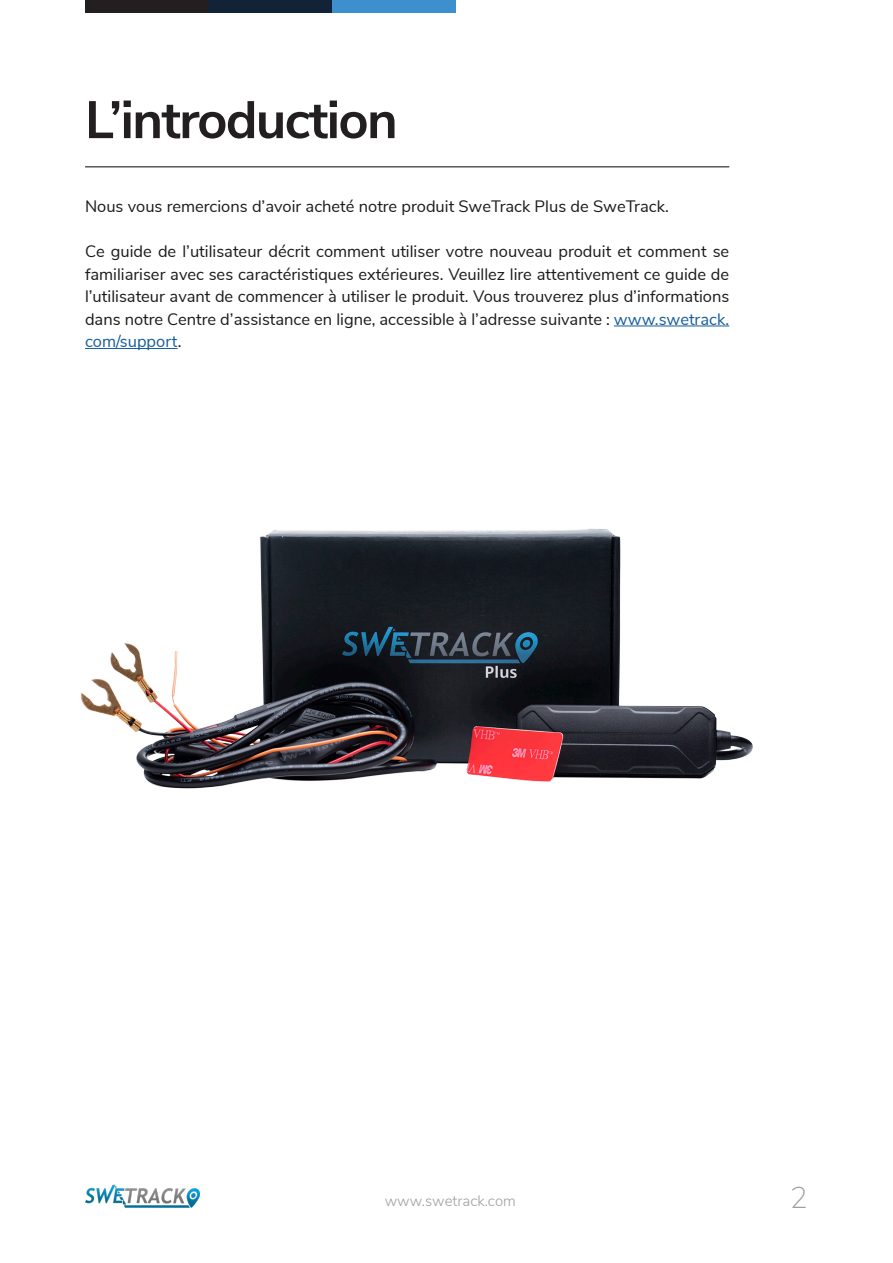
<style>
.page{position:relative;width:893px;height:1263px;background:#fff}
.page>*{position:absolute;margin:0;border:0;box-sizing:border-box;transform-origin:0 0}
.t1{font:700 52.5px "Nunito Sans";letter-spacing:-.03em;color:#231f20}
.t2{font:200 30px "Nunito Sans";color:#9d9fa2}
.t3{font:16.5px/22.5px "Nunito Sans";color:#1a1b1b;text-align:justify}
.t4{font:300 15px "Nunito Sans";color:#9d9fa2}
.s1{color:#175d9e}
</style>
<div class="page">
<div style="left:85px;top:0;width:124px;height:13px;background:#231f20"></div>
<div style="left:209px;top:0;width:123px;height:13px;background:#122237"></div>
<div style="left:332px;top:0;width:123px;height:13px;background:#3d90cd"></div>
<img style="left:85px;top:1184px;width:115px;height:24px">
<hr style="left:85px;top:166px;width:644px;height:1px;background:#231f20">
<hr style="left:614px;top:326px;width:115px;height:1px;background:#175d9e">
<hr style="left:85px;top:348px;width:93px;height:1px;background:#175d9e">
<img style="left:81px;top:528px;width:672px;height:261px">
<p class="t1" style="left:85px;top:81px;width:314px">L’introduction</p>
<p class="t3" style="left:85px;top:194px;width:585px">Nous vous remercions d’avoir acheté notre produit SweTrack Plus de SweTrack.</p>
<p class="t3" style="left:85px;top:239px;width:646px">Ce guide de l’utilisateur décrit comment utiliser votre nouveau produit et comment se familiariser avec ses caractéristiques extérieures. Veuillez lire attentivement ce guide de l’utilisateur avant de commencer à utiliser le produit. Vous trouverez plus d’informations dans notre Centre d’assistance en ligne, accessible à l’adresse suivante : <span class="s1">www.swetrack. com/support</span>.</p>
<p class="t4" style="left:385px;top:1190px;width:133px">www.swetrack.com</p>
<h2 class="t2" style="left:790px;top:1176px;width:19px">2</h2>
</div>
